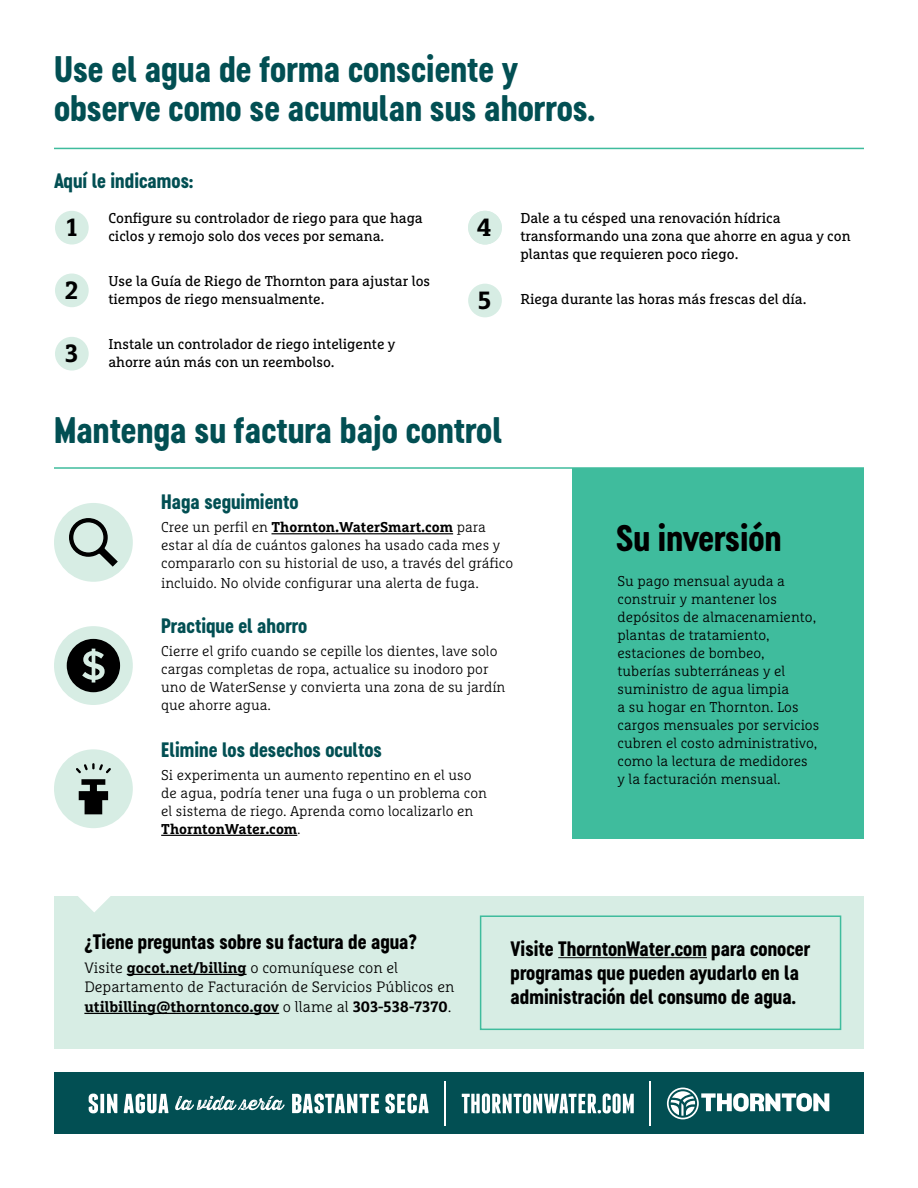
<style>
.page{position:relative;width:918px;height:1188px;background:#fff}
.page>*{position:absolute;margin:0;border:0;box-sizing:border-box;transform-origin:0 0}
.t1{font:34.5px/39px "Cervino Extra Bold Neue";color:#024f53}
.t2{font:34.5px "Cervino Extra Bold Neue";color:#000}
.t3{font:700 24.9px "Marselis Slab OT";color:#000}
.t4{font:19.5px/24px "Cervino Extra Bold Neue";color:#000}
.t5{font:19.5px "Cervino Extra Bold Neue";color:#024f53}
.t6{font:300 15px/19.5px "Marselis Slab OT";color:#000}
.t7{font:300 14.25px/18px "Marselis Slab OT";color:#000}
.t8{font:14.25px/18px "Marselis Slab OT";color:#000}
.s1{font-weight:700}
</style>
<div class="page">
<div style="left:573px;top:469px;width:291px;height:370px;background:#3fbc9d"></div>
<hr style="left:54px;top:467px;width:810px;height:2px;background:#3fbc9d">
<hr style="left:54px;top:148px;width:810px;height:1px;background:#3fbc9d">
<div style="left:54px;top:1073px;width:810px;height:61px;background:#024f53"></div>
<div style="left:54px;top:896px;width:809px;height:153px;background:#d7ede4"></div>
<div style="left:480px;top:915px;width:361px;height:115px;border:2px solid #3fbc9d"></div>
<div style="left:468px;top:211px;width:34px;height:34px;background:#d7ede4;border-radius:50%"></div>
<div style="left:468px;top:284px;width:34px;height:33px;background:#d7ede4;border-radius:50%"></div>
<div style="left:55px;top:274px;width:34px;height:33px;background:#d7ede4;border-radius:50%"></div>
<div style="left:55px;top:337px;width:34px;height:34px;background:#d7ede4;border-radius:50%"></div>
<svg style="left:78px;top:896px;width:32px;height:16px"></svg>
<div style="left:55px;top:211px;width:34px;height:34px;background:#d7ede4;border-radius:50%"></div>
<div style="left:54px;top:749px;width:79px;height:79px;background:#d7ede4;border-radius:50%"></div>
<svg style="left:76px;top:763px;width:35px;height:10px"></svg>
<svg style="left:79px;top:779px;width:29px;height:35px"></svg>
<div style="left:54px;top:626px;width:79px;height:79px;background:#d7ede4;border-radius:50%"></div>
<div style="left:67px;top:639px;width:53px;height:53px;background:#000;border-radius:50%"></div>
<svg style="left:82px;top:649px;width:23px;height:34px"></svg>
<div style="left:54px;top:503px;width:79px;height:79px;background:#d7ede4;border-radius:50%"></div>
<svg style="left:69px;top:518px;width:49px;height:49px"></svg>
<hr style="left:272px;top:533px;width:181px;height:1px;background:#000">
<hr style="left:161px;top:835px;width:136px;height:1px;background:#000">
<hr style="left:127px;top:974px;width:120px;height:1px;background:#000">
<hr style="left:84px;top:1013px;width:195px;height:1px;background:#000">
<hr style="left:558px;top:957px;width:149px;height:1px;background:#000">
<svg style="left:462px;top:1094px;width:172px;height:19px"></svg>
<hr style="left:445px;top:1081px;width:1px;height:45px;background:#fff">
<hr style="left:650px;top:1081px;width:1px;height:45px;background:#fff">
<svg style="left:667px;top:1088px;width:162px;height:31px"></svg>
<svg style="left:175px;top:1096px;width:110px;height:14px"></svg>
<svg style="left:89px;top:1094px;width:9px;height:19px"></svg>
<svg style="left:100px;top:1094px;width:4px;height:19px"></svg>
<svg style="left:107px;top:1094px;width:10px;height:19px"></svg>
<svg style="left:124px;top:1094px;width:45px;height:19px"></svg>
<svg style="left:292px;top:1094px;width:87px;height:19px"></svg>
<svg style="left:385px;top:1094px;width:44px;height:19px"></svg>
<h2 class="t1" style="left:54px;top:50px;width:542px">Use el agua de forma consciente y observe como se acumulan sus ahorros.</h2>
<h3 class="t5" style="left:54px;top:167px;width:141px">Aquí le indicamos:</h3>
<h2 class="t3" style="left:66px;top:212px;width:12px">1</h2>
<p class="t8" style="left:108px;top:209px;width:316px">Configure su controlador de riego para que haga ciclos y remojo solo dos veces por semana.</p>
<p class="t8" style="left:108px;top:272px;width:323px">Use la Guía de Riego de Thornton para ajustar los tiempos de riego mensualmente.</p>
<p class="t8" style="left:108px;top:335px;width:289px">Instale un controlador de riego inteligente y ahorre aún más con un reembolso.</p>
<h2 class="t3" style="left:65px;top:274px;width:15px">2</h2>
<h2 class="t3" style="left:65px;top:338px;width:15px">3</h2>
<h2 class="t3" style="left:477px;top:212px;width:16px">4</h2>
<h2 class="t3" style="left:478px;top:285px;width:15px">5</h2>
<p class="t8" style="left:520px;top:209px;width:332px">Dale a tu césped una renovación hídrica transformando una zona que ahorre en agua y con plantas que requieren poco riego.</p>
<p class="t8" style="left:520px;top:290px;width:287px">Riega durante las horas más frescas del día.</p>
<h2 class="t1" style="left:54px;top:412px;width:450px">Mantenga su factura bajo control</h2>
<h3 class="t5" style="left:161px;top:488px;width:139px">Haga seguimiento</h3>
<p class="t7" style="left:161px;top:518px;width:354px">Cree un perfil en <span class="s1">Thornton.WaterSmart.com</span> para estar al día de cuántos galones ha usado cada mes y compararlo con su historial de uso, a través del gráfico</p>
<p class="t7" style="left:161px;top:574px;width:319px">incluido. No olvide configurar una alerta de fuga.</p>
<h3 class="t5" style="left:161px;top:612px;width:148px">Practique el ahorro</h3>
<p class="t7" style="left:161px;top:642px;width:346px">Cierre el grifo cuando se cepille los dientes, lave solo cargas completas de ropa, actualice su inodoro por uno de WaterSense y convierta una zona de su jardín que ahorre agua.</p>
<h3 class="t5" style="left:161px;top:736px;width:222px">Elimine los desechos ocultos</h3>
<p class="t7" style="left:161px;top:766px;width:327px">Si experimenta un aumento repentino en el uso de agua, podría tener una fuga o un problema con el sistema de riego. Aprenda como localizarlo en <span class="s1">ThorntonWater.com</span>.</p>
<h2 class="t2" style="left:616px;top:514px;width:167px">Su inversión</h2>
<p class="t7" style="left:618px;top:572px;width:203px">Su pago mensual ayuda a construir y mantener los depósitos de almacenamiento, plantas de tratamiento, estaciones de bombeo, tuberías subterráneas y el suministro de agua limpia<br>a su hogar en Thornton. Los cargos mensuales por servicios cubren el costo administrativo, como la lectura de medidores<br>y la facturación mensual.</p>
<h3 class="t4" style="left:84px;top:930px;width:334px">¿Tiene preguntas sobre su factura de agua?</h3>
<p class="t6" style="left:84px;top:958px;width:372px">Visite <span class="s1">gocot.net/billing</span> o comuníquese con el<br>Departamento de Facturación de Servicios Públicos en <span class="s1">utilbilling@thorntonco.gov</span> o llame al <span class="s1">303-538-7370</span>.</p>
<p class="t4" style="left:511px;top:937px;width:301px">Visite ThorntonWater.com para conocer programas que pueden ayudarlo en la administración del consumo de agua.</p>
</div>
